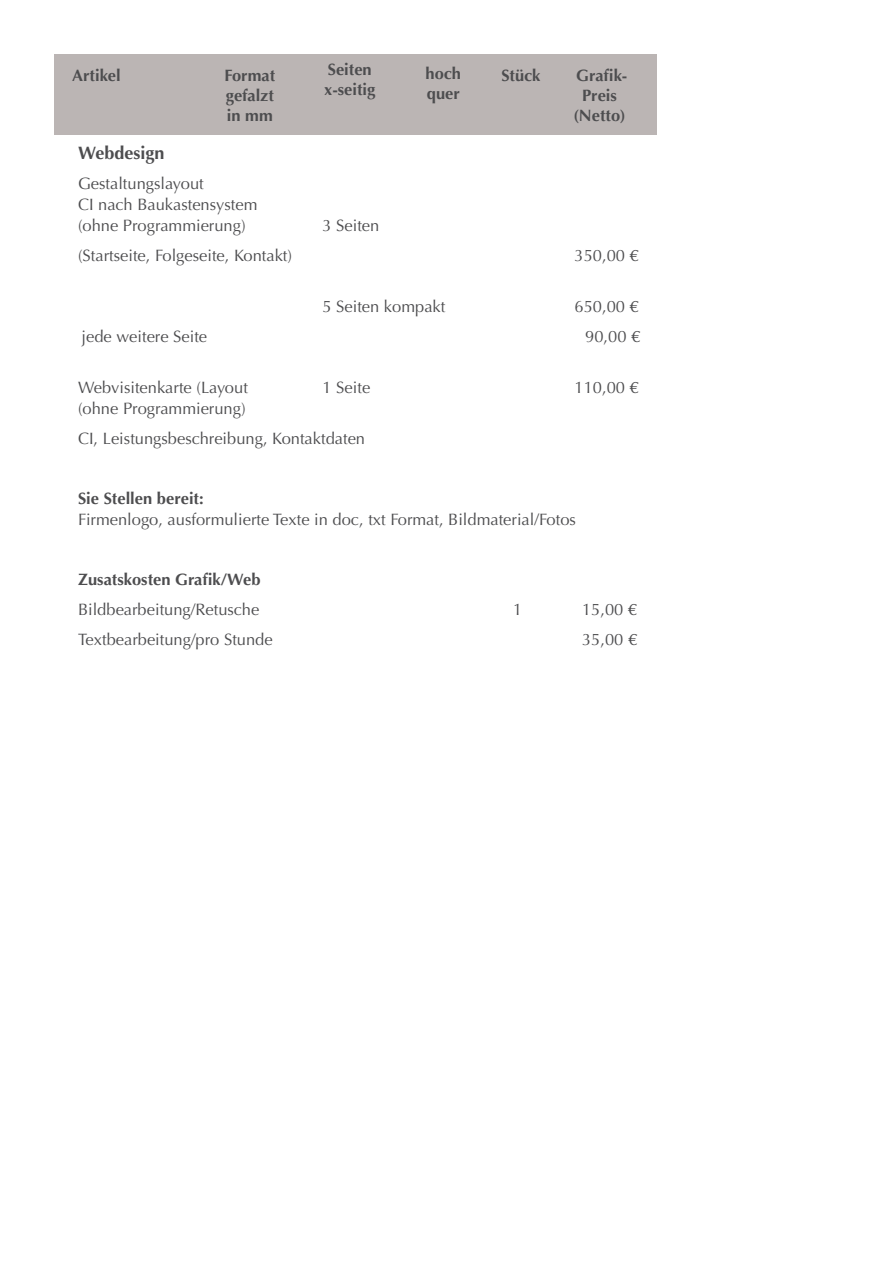
<style>
.page{position:relative;width:893px;height:1263px;background:#fff}
.page>*{position:absolute;margin:0;border:0;box-sizing:border-box;transform-origin:0 0}
.t1{font:700 18px "Optima";color:#4d4d4f}
.t2{font:16.5px/21px "Optima";color:#4d4d4f}
.t3{font:700 16.5px/19.8px "Optima";color:#4d4d4f}
</style>
<div class="page">
<div style="left:55px;top:54px;width:602px;height:80px;background:#bbb5b4"></div>
<p class="t3" style="left:225px;top:66px;width:52px;text-align:justify">Format gefalzt in mm</p>
<p class="t3" style="left:324px;top:59px;width:53px">Seiten x-seitig</p>
<p class="t3" style="left:426px;top:64px;width:37px">hoch quer</p>
<p class="t3" style="left:72px;top:66px;width:50px">Artikel</p>
<p class="t3" style="left:501px;top:65px;width:41px">Stück</p>
<p class="t3" style="left:573px;top:66px;width:55px;text-align:center">Grafik-<br>Preis (Netto)</p>
<p class="t1" style="left:78px;top:142px;width:88px">Webdesign</p>
<p class="t2" style="left:78px;top:173px;width:181px">Gestaltungslayout<br>CI nach Baukastensystem (ohne Programmierung)</p>
<p class="t2" style="left:322px;top:215px;width:58px">3 Seiten</p>
<p class="t2" style="left:78px;top:245px;width:216px">(Startseite, Folgeseite, Kontakt)</p>
<p class="t2" style="left:575px;top:245px;width:66px">350,00 €</p>
<p class="t2" style="left:323px;top:296px;width:124px">5 Seiten kompakt</p>
<p class="t2" style="left:575px;top:296px;width:66px">650,00 €</p>
<p class="t2" style="left:82px;top:326px;width:127px">jede weitere Seite</p>
<p class="t2" style="left:585px;top:326px;width:57px">90,00 €</p>
<p class="t2" style="left:78px;top:377px;width:171px">Webvisitenkarte (Layout</p>
<p class="t2" style="left:323px;top:377px;width:49px">1 Seite</p>
<p class="t2" style="left:575px;top:377px;width:66px">110,00 €</p>
<p class="t2" style="left:78px;top:393px;width:289px;line-height:30px">(ohne Programmierung)<br>CI, Leistungsbeschreibung, Kontaktdaten</p>
<p class="t3" style="left:78px;top:489px;width:127px">Sie Stellen bereit:</p>
<p class="t2" style="left:78px;top:509px;width:499px">Firmenlogo, ausformulierte Texte in doc, txt Format, Bildmaterial/Fotos</p>
<p class="t3" style="left:78px;top:570px;width:184px">Zusatskosten Grafik/Web</p>
<p class="t2" style="left:78px;top:599px;width:183px">Bildbearbeitung/Retusche</p>
<p class="t2" style="left:513px;top:599px;width:11px">1</p>
<p class="t2" style="left:582px;top:599px;width:57px">15,00 €</p>
<p class="t2" style="left:78px;top:629px;width:196px">Textbearbeitung/pro Stunde</p>
<p class="t2" style="left:582px;top:629px;width:57px">35,00 €</p>
</div>
